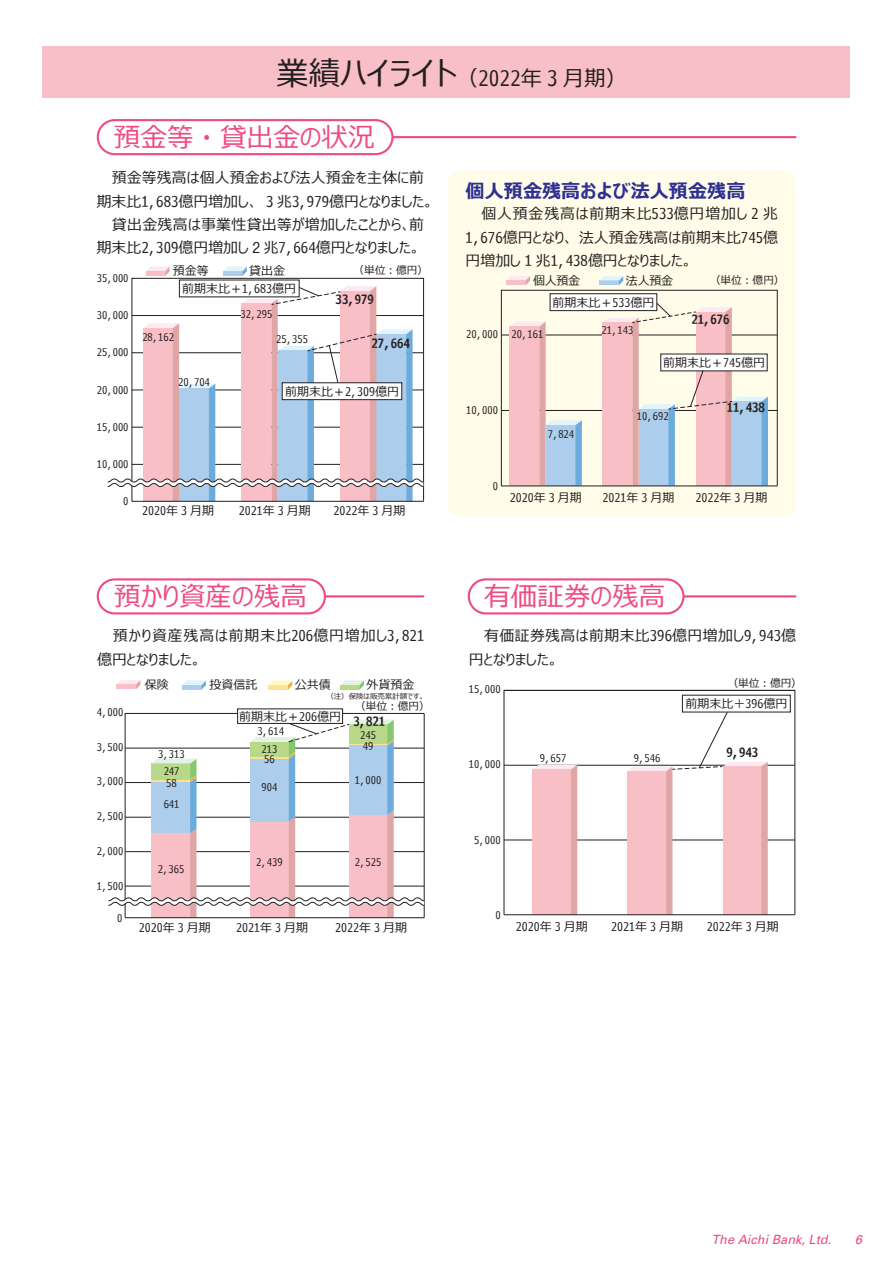
<style>
.page{position:relative;width:893px;height:1263px;background:#fff}
.page>*{position:absolute;margin:0;border:0;box-sizing:border-box;transform-origin:0 0}
.t1{font:26.55px "Meiryo UI";color:#ef4b83}
.t2{font:21.3px "Meiryo UI";color:#231f20}
.t3{font:700 19.2px "Meiryo UI";color:#2e3092}
.t4{font:14.85px/23.4px "Meiryo UI";color:#231f20;text-align:justify}
.t5{font:14.85px/23.4px "Meiryo UI";letter-spacing:.06em;color:#231f20}
.t6{font:14.85px "Meiryo UI";letter-spacing:.02em;color:#231f20}
.t7{font:700 12.75px "Meiryo UI";color:#231f20}
.t8{font:italic 12.75px "Univers";color:#ef4b83}
.t9{font:12px "Meiryo UI";color:#231f20}
.t10{font:10.65px "Meiryo UI";color:#231f20}
.t11{font:7.5px "Meiryo UI";color:#231f20}
.s1{font-size:31.95px}
.s2{font-family:"Gothic BBB Pro";font-weight:500}
.s3{font-family:"Koz Go Pr 6 N"}
</style>
<div class="page">
<div style="left:43px;top:47px;width:807px;height:51px;background:#f9bfc6"></div>
<div style="left:448px;top:171px;width:348px;height:346px;background:#fffde9;border-radius:13px"></div>
<hr style="left:424px;top:713px;width:1px;height:205px;background:#231f20">
<hr style="left:125px;top:917px;width:299px;height:1px;background:#231f20">
<svg style="left:341px;top:680px;width:23px;height:10px"></svg>
<svg style="left:182px;top:680px;width:24px;height:10px"></svg>
<svg style="left:269px;top:680px;width:23px;height:10px"></svg>
<svg style="left:108px;top:719px;width:317px;height:198px"></svg>
<svg style="left:117px;top:680px;width:23px;height:9px"></svg>
<hr style="left:504px;top:765px;width:291px;height:1px;background:#231f20">
<hr style="left:504px;top:840px;width:291px;height:1px;background:#231f20">
<hr style="left:504px;top:690px;width:291px;height:1px;background:#231f20">
<svg style="left:533px;top:765px;width:44px;height:149px;background:#f5bcc2"></svg>
<svg style="left:628px;top:712px;width:140px;height:202px"></svg>
<hr style="left:504px;top:914px;width:291px;height:1px;background:#231f20">
<hr style="left:159px;top:136px;width:637px;height:2px;background:#ef4b83">
<div style="left:98px;top:120px;width:294px;height:34px;background:#fff;border-radius:17px"></div>
<div style="left:97px;top:119px;width:297px;height:36px;border:2px solid #ef4b83;border-radius:17px"></div>
<hr style="left:139px;top:595px;width:285px;height:2px;background:#ef4b83">
<div style="left:98px;top:579px;width:227px;height:34px;background:#fff;border-radius:17px"></div>
<div style="left:97px;top:578px;width:229px;height:36px;border:2px solid #ef4b83;border-radius:17px"></div>
<hr style="left:512px;top:595px;width:284px;height:2px;background:#ef4b83">
<div style="left:469px;top:579px;width:214px;height:34px;background:#fff;border-radius:17px"></div>
<div style="left:468px;top:578px;width:216px;height:36px;border:2px solid #ef4b83;border-radius:17px"></div>
<svg style="left:223px;top:266px;width:24px;height:10px"></svg>
<svg style="left:146px;top:267px;width:24px;height:9px"></svg>
<svg style="left:107px;top:286px;width:317px;height:215px"></svg>
<hr style="left:132px;top:501px;width:292px;height:1px;background:#231f20">
<div style="left:179px;top:280px;width:120px;height:17px;background:#fff"></div>
<div style="left:501px;top:290px;width:277px;height:196px;border:1px solid #231f20"></div>
<hr style="left:501px;top:335px;width:276px;height:1px;background:#231f20">
<hr style="left:501px;top:410px;width:276px;height:1px;background:#231f20">
<svg style="left:600px;top:276px;width:23px;height:9px"></svg>
<svg style="left:507px;top:276px;width:23px;height:9px"></svg>
<div style="left:550px;top:294px;width:107px;height:17px;background:#fff"></div>
<div style="left:550px;top:293px;width:107px;height:18px;border:1px solid #231f20"></div>
<svg style="left:509px;top:322px;width:73px;height:164px"></svg>
<hr style="left:501px;top:486px;width:276px;height:1px;background:#231f20">
<svg style="left:602px;top:303px;width:166px;height:183px"></svg>
<h2 class="t2" style="left:277px;top:63px;width:352px"><span class="s1">業績ハイライト</span>（2022年 3 月期）</h2>
<h1 class="t1" style="left:114px;top:119px;width:262px">預金等・貸出金の状況</h1>
<h3 class="t4" style="left:112px;top:167px;width:314px">預金等残高は個人預金および法人預金を主体に前</h3>
<h3 class="t4" style="left:97px;top:190px;width:339px">期末比1,683億円増加し、 3 兆3,979億円となりました。</h3>
<h3 class="t6" style="left:112px;top:214px;width:314px">貸出金残高は事業性貸出等が増加したことから、前</h3>
<h3 class="t4" style="left:97px;top:237px;width:325px">期末比2,309億円増加し <span class="s2">2</span> 兆7,664億円となりました。</h3>
<p class="t10" style="left:97px;top:271px;width:33px">35,000</p>
<p class="t10" style="left:97px;top:308px;width:33px">30,000</p>
<p class="t10" style="left:97px;top:345px;width:33px">25,000</p>
<p class="t10" style="left:97px;top:383px;width:33px">20,000</p>
<p class="t10" style="left:97px;top:419px;width:33px">15,000</p>
<p class="t10" style="left:97px;top:456px;width:33px">10,000</p>
<p class="t10" style="left:123px;top:493px;width:7px">0</p>
<p class="t9" style="left:173px;top:263px;width:38px">預金等</p>
<p class="t9" style="left:249px;top:263px;width:37px">貸出金</p>
<p class="t9" style="left:182px;top:281px;width:115px">前期末比＋1,683億円</p>
<p class="t10" style="left:142px;top:330px;width:33px">28,162</p>
<p class="t10" style="left:241px;top:307px;width:33px">32,295</p>
<p class="t10" style="left:276px;top:331px;width:33px">25,355</p>
<p class="t10" style="left:354px;top:263px;width:76px">（単位：億円）</p>
<p class="t7" style="left:336px;top:291px;width:40px">33,979</p>
<p class="t7" style="left:372px;top:335px;width:40px">27,664</p>
<p class="t10" style="left:178px;top:375px;width:33px">20,704</p>
<p class="t9" style="left:285px;top:383px;width:115px">前期末比＋2,309億円</p>
<p class="t9" style="left:142px;top:503px;width:73px">2020年 3 月期</p>
<p class="t9" style="left:239px;top:503px;width:73px">2021年 3 月期</p>
<p class="t9" style="left:333px;top:503px;width:73px">2022年 3 月期</p>
<h3 class="t3" style="left:466px;top:177px;width:281px">個人預金残高および法人預金残高</h3>
<h3 class="t4" style="left:466px;top:203px;width:314px;text-indent:16px">個人預金残高は前期末比533億円増加し２兆1,676億円となり、法人預金残高は前期末比745億円増加し 1 兆1,438億円となりました。</h3>
<p class="t9" style="left:533px;top:272px;width:49px">個人預金</p>
<p class="t9" style="left:626px;top:272px;width:49px">法人預金</p>
<p class="t10" style="left:710px;top:273px;width:76px">（単位：億円）</p>
<p class="t10" style="left:466px;top:327px;width:33px">20,000</p>
<p class="t10" style="left:466px;top:403px;width:33px">10,000</p>
<p class="t10" style="left:512px;top:327px;width:33px">20,161</p>
<p class="t9" style="left:553px;top:294px;width:103px">前期末比＋533億円</p>
<p class="t10" style="left:601px;top:323px;width:33px">21,143</p>
<p class="t7" style="left:691px;top:310px;width:40px">21,676</p>
<p class="t9" style="left:663px;top:355px;width:103px">前期末比＋745億円</p>
<p class="t10" style="left:637px;top:408px;width:33px">10,692</p>
<p class="t7" style="left:727px;top:399px;width:40px">11,438</p>
<p class="t10" style="left:548px;top:426px;width:28px">7,824</p>
<p class="t10" style="left:493px;top:479px;width:7px">0</p>
<p class="t9" style="left:510px;top:489px;width:73px">2020年 3 月期</p>
<p class="t9" style="left:603px;top:489px;width:73px">2021年 3 月期</p>
<p class="t9" style="left:696px;top:489px;width:73px">2022年 3 月期</p>
<h1 class="t1" style="left:114px;top:578px;width:194px">預かり資産の残高</h1>
<h1 class="t1" style="left:484px;top:578px;width:183px">有価証券の残高</h1>
<h3 class="t5" style="left:97px;top:625px;width:329px;text-indent:16px">預かり資産残高は前期末比206億円増加し3,821億円となりました。</h3>
<p class="t9" style="left:209px;top:676px;width:49px">投資信託</p>
<p class="t9" style="left:145px;top:676px;width:25px">保険</p>
<p class="t9" style="left:295px;top:676px;width:37px">公共債</p>
<p class="t9" style="left:366px;top:676px;width:49px">外貨預金</p>
<p class="t10" style="left:97px;top:705px;width:28px">4,000</p>
<p class="t11" style="left:326px;top:691px;width:100px">（注）保険は販売累計額です。</p>
<p class="t10" style="left:355px;top:699px;width:76px">（単位：億円）</p>
<p class="t9" style="left:239px;top:708px;width:103px">前期末比＋206億円</p>
<p class="t7" style="left:353px;top:712px;width:33px">3,821</p>
<p class="t10" style="left:257px;top:724px;width:28px">3,614</p>
<p class="t10" style="left:360px;top:728px;width:17px">245</p>
<p class="t10" style="left:97px;top:739px;width:28px">3,500</p>
<p class="t10" style="left:97px;top:774px;width:28px">3,000</p>
<p class="t10" style="left:97px;top:809px;width:28px">2,500</p>
<p class="t10" style="left:158px;top:746px;width:28px">3,313</p>
<p class="t10" style="left:164px;top:764px;width:17px">247</p>
<p class="t10" style="left:166px;top:775px;width:12px">58</p>
<p class="t10" style="left:164px;top:797px;width:17px">641</p>
<p class="t10" style="left:262px;top:742px;width:17px">213</p>
<p class="t10" style="left:262px;top:779px;width:17px">904</p>
<p class="t10" style="left:264px;top:752px;width:12px">56</p>
<p class="t10" style="left:363px;top:738px;width:12px">49</p>
<p class="t10" style="left:355px;top:773px;width:28px">1,000</p>
<p class="t10" style="left:97px;top:843px;width:28px">2,000</p>
<p class="t10" style="left:97px;top:879px;width:28px">1,500</p>
<p class="t10" style="left:117px;top:910px;width:7px">0</p>
<p class="t10" style="left:158px;top:861px;width:28px">2,365</p>
<p class="t10" style="left:256px;top:855px;width:28px">2,439</p>
<p class="t10" style="left:355px;top:855px;width:28px">2,525</p>
<p class="t9" style="left:139px;top:919px;width:74px">2020年 3 月期</p>
<p class="t9" style="left:236px;top:919px;width:73px">2021年 3 月期</p>
<p class="t9" style="left:335px;top:919px;width:73px">2022年 3 月期</p>
<h3 class="t4" style="left:469px;top:625px;width:329px;text-indent:15px">有価証券残高は前期末比396億円増加し9,943億円となりました。</h3>
<p class="t10" style="left:469px;top:682px;width:33px">15,000</p>
<p class="t10" style="left:469px;top:756px;width:33px">10,000</p>
<p class="t10" style="left:540px;top:750px;width:28px">9,657</p>
<p class="t10" style="left:634px;top:750px;width:28px">9,546</p>
<p class="t10" style="left:728px;top:675px;width:76px">（単位：億円）</p>
<p class="t9" style="left:685px;top:695px;width:104px">前期末比<span class="s3">＋</span>396億円</p>
<p class="t7" style="left:726px;top:744px;width:33px">9,943</p>
<p class="t10" style="left:474px;top:833px;width:28px">5,000</p>
<p class="t10" style="left:495px;top:908px;width:7px">0</p>
<p class="t9" style="left:516px;top:918px;width:73px">2020年 3 月期</p>
<p class="t9" style="left:611px;top:918px;width:73px">2021年 3 月期</p>
<p class="t9" style="left:707px;top:918px;width:73px">2022年 3 月期</p>
<p class="t8" style="left:711px;top:1232px;width:121px">The Aichi Bank, Ltd.</p>
<p class="t8" style="left:855px;top:1232px;width:9px">6</p>
</div>
